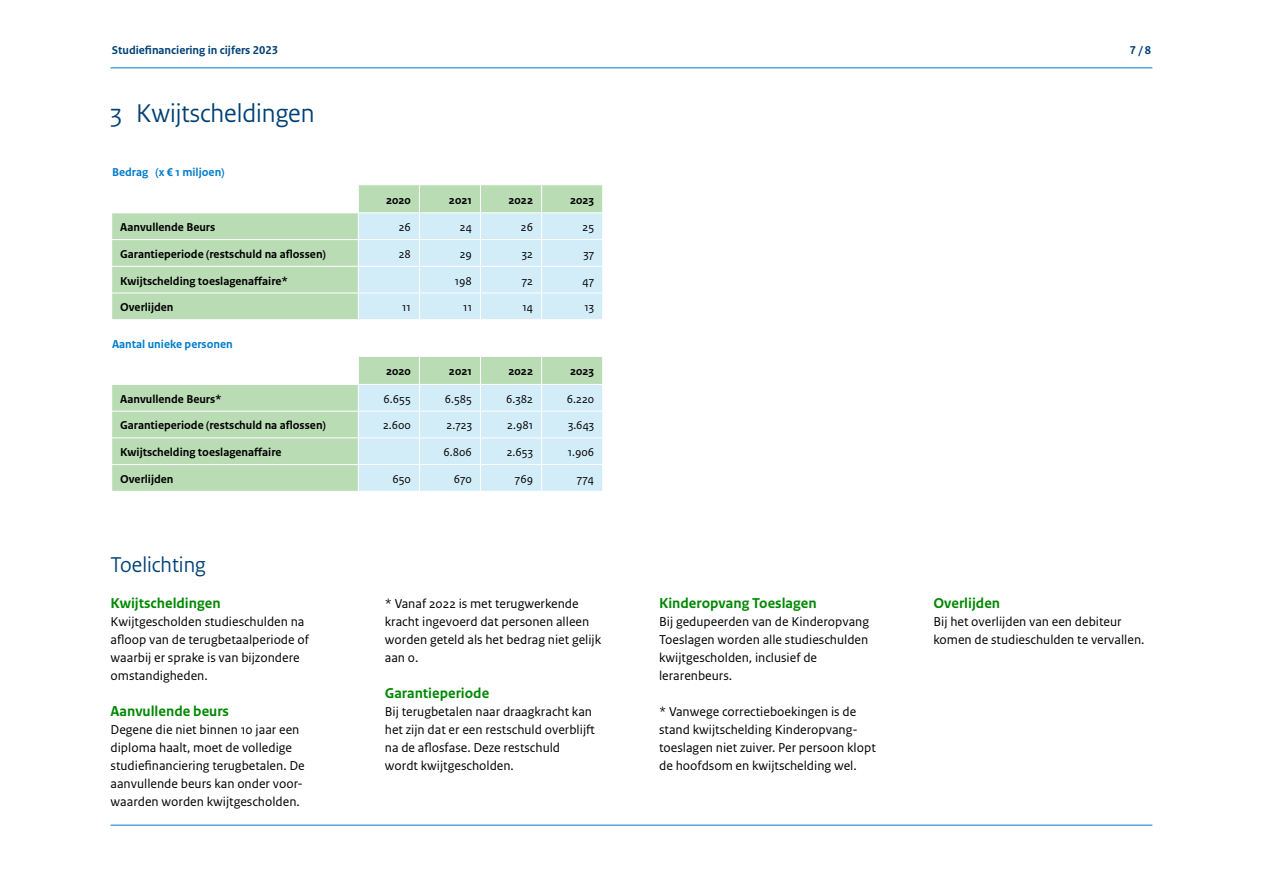
<style>
.page{position:relative;width:1263px;height:893px;background:#fff}
.page>*{position:absolute;margin:0;border:0;box-sizing:border-box;transform-origin:0 0}
.H2_03_RO_Kop_Sans{font:27px "Rijksoverheid Sans Heading";color:#004075}
.Toelichting{font:22.5px "Rijksoverheid Sans Heading";color:#004075}
.H4_05_RO_Alineakop_Sans{font:700 15px "Rijksoverheid Sans Text";color:#080}
.P_10_RO_Broodtekst_Sans{font:13.5px/18px "Rijksoverheid Sans Text";color:#000}
.kop_tekst_linkslijnend{font:700 12px "Rijksoverheid Sans Text";color:#000}
.tabel_platte_tekst{font:12px "Rijksoverheid Sans Text";color:#000}
.Tabel_titel{font:700 12px "Rijksoverheid Sans Text";color:#007ccb}
.t1{font:700 12px "Rijksoverheid Sans Text";color:#004075}
.tabelkop{font:700 12px "Rijksoverheid Sans Text";color:#000}
</style>
<div class="page">
<hr style="left:111px;top:68px;width:1041px;height:1px;background:#007ccb">
<hr style="left:111px;top:825px;width:1041px;height:1px;background:#007ccb">
<div style="left:113px;top:213px;width:245px;height:106px;background:#badcb5"></div>
<hr style="left:111px;top:239px;width:247px;height:1px;background:#fff">
<hr style="left:111px;top:266px;width:247px;height:1px;background:#fff">
<hr style="left:111px;top:293px;width:247px;height:1px;background:#fff">
<svg style="left:358px;top:185px;width:244px;height:134px;background:#cfe9ea"></svg>
<div style="left:113px;top:385px;width:245px;height:106px;background:#badcb5"></div>
<hr style="left:111px;top:411px;width:247px;height:1px;background:#fff">
<hr style="left:111px;top:437px;width:247px;height:1px;background:#fff">
<hr style="left:111px;top:464px;width:247px;height:1px;background:#fff">
<svg style="left:358px;top:356px;width:244px;height:135px;background:#cfe9eb"></svg>
<p class="t1" style="left:112px;top:43px;width:168px">Studiefinanciering in cijfers 2023</p>
<p class="t1" style="left:1130px;top:43px;width:23px">7 / 8</p>
<h2 class="H2_03_RO_Kop_Sans" style="left:111px;top:98px;width:205px">3 Kwijtscheldingen</h2>
<h3 class="Tabel_titel" style="left:112px;top:166px;width:114px">Bedrag (x € 1 miljoen)</h3>
<h2 class="tabelkop" style="left:386px;top:193px;width:26px">2020</h2>
<h2 class="tabelkop" style="left:449px;top:193px;width:25px">2021</h2>
<h2 class="tabelkop" style="left:508px;top:193px;width:26px">2022</h2>
<h2 class="tabelkop" style="left:570px;top:193px;width:26px">2023</h2>
<h3 class="kop_tekst_linkslijnend" style="left:120px;top:220px;width:97px">Aanvullende Beurs</h3>
<p class="tabel_platte_tekst" style="left:399px;top:220px;width:14px">26</p>
<p class="tabel_platte_tekst" style="left:460px;top:220px;width:14px">24</p>
<p class="tabel_platte_tekst" style="left:521px;top:220px;width:14px">26</p>
<p class="tabel_platte_tekst" style="left:582px;top:220px;width:13px">25</p>
<h3 class="kop_tekst_linkslijnend" style="left:120px;top:247px;width:207px">Garantieperiode (restschuld na aflossen)</h3>
<p class="tabel_platte_tekst" style="left:399px;top:247px;width:14px">28</p>
<p class="tabel_platte_tekst" style="left:460px;top:247px;width:14px">29</p>
<p class="tabel_platte_tekst" style="left:522px;top:247px;width:13px">32</p>
<p class="tabel_platte_tekst" style="left:583px;top:247px;width:12px">37</p>
<h3 class="kop_tekst_linkslijnend" style="left:120px;top:274px;width:169px">Kwijtschelding toeslagenaffaire*</h3>
<p class="tabel_platte_tekst" style="left:455px;top:274px;width:19px">198</p>
<p class="tabel_platte_tekst" style="left:522px;top:274px;width:13px">72</p>
<p class="tabel_platte_tekst" style="left:582px;top:274px;width:13px">47</p>
<h3 class="kop_tekst_linkslijnend" style="left:120px;top:300px;width:55px">Overlijden</h3>
<p class="tabel_platte_tekst" style="left:402px;top:300px;width:10px">11</p>
<p class="tabel_platte_tekst" style="left:463px;top:300px;width:10px">11</p>
<p class="tabel_platte_tekst" style="left:522px;top:300px;width:12px">14</p>
<p class="tabel_platte_tekst" style="left:584px;top:300px;width:11px">13</p>
<h3 class="Tabel_titel" style="left:112px;top:337px;width:122px">Aantal unieke personen</h3>
<h2 class="tabelkop" style="left:386px;top:365px;width:26px">2020</h2>
<h2 class="tabelkop" style="left:449px;top:365px;width:25px">2021</h2>
<h2 class="tabelkop" style="left:508px;top:365px;width:26px">2022</h2>
<h2 class="tabelkop" style="left:570px;top:365px;width:26px">2023</h2>
<h3 class="kop_tekst_linkslijnend" style="left:120px;top:392px;width:103px">Aanvullende Beurs*</h3>
<p class="tabel_platte_tekst" style="left:384px;top:392px;width:29px">6.655</p>
<p class="tabel_platte_tekst" style="left:445px;top:392px;width:29px">6.585</p>
<p class="tabel_platte_tekst" style="left:506px;top:392px;width:28px">6.382</p>
<p class="tabel_platte_tekst" style="left:567px;top:392px;width:29px">6.220</p>
<h3 class="kop_tekst_linkslijnend" style="left:120px;top:419px;width:207px">Garantieperiode (restschuld na aflossen)</h3>
<p class="tabel_platte_tekst" style="left:383px;top:419px;width:29px">2.600</p>
<p class="tabel_platte_tekst" style="left:446px;top:419px;width:27px">2.723</p>
<p class="tabel_platte_tekst" style="left:507px;top:419px;width:27px">2.981</p>
<p class="tabel_platte_tekst" style="left:568px;top:419px;width:28px">3.643</p>
<h3 class="kop_tekst_linkslijnend" style="left:120px;top:445px;width:163px">Kwijtschelding toeslagenaffaire</h3>
<p class="tabel_platte_tekst" style="left:444px;top:445px;width:30px">6.806</p>
<p class="tabel_platte_tekst" style="left:507px;top:445px;width:28px">2.653</p>
<p class="tabel_platte_tekst" style="left:568px;top:445px;width:28px">1.906</p>
<h3 class="kop_tekst_linkslijnend" style="left:120px;top:472px;width:55px">Overlijden</h3>
<p class="tabel_platte_tekst" style="left:392px;top:472px;width:20px">650</p>
<p class="tabel_platte_tekst" style="left:454px;top:472px;width:20px">670</p>
<p class="tabel_platte_tekst" style="left:515px;top:472px;width:20px">769</p>
<p class="tabel_platte_tekst" style="left:577px;top:472px;width:19px">774</p>
<h2 class="Toelichting" style="left:111px;top:552px;width:97px">Toelichting</h2>
<h3 class="H4_05_RO_Alineakop_Sans" style="left:111px;top:595px;width:112px">Kwijtscheldingen</h3>
<p class="P_10_RO_Broodtekst_Sans" style="left:111px;top:613px;width:200px">Kwijtgescholden studieschulden na afloop van de terugbetaalperiode of waarbij er sprake is van bijzondere</p>
<p class="P_10_RO_Broodtekst_Sans" style="left:111px;top:667px;width:99px">omstandigheden.</p>
<h3 class="H4_05_RO_Alineakop_Sans" style="left:111px;top:703px;width:120px">Aanvullende beurs</h3>
<p class="P_10_RO_Broodtekst_Sans" style="left:111px;top:721px;width:196px">Degene die niet binnen 10 jaar een diploma haalt, moet de volledige studiefinanciering terugbetalen. De aanvullende beurs kan onder voor&shy;waarden worden kwijtgescholden.</p>
<p class="P_10_RO_Broodtekst_Sans" style="left:385px;top:595px;width:218px">* Vanaf 2022 is met terugwerkende kracht ingevoerd dat personen alleen worden geteld als het bedrag niet gelijk aan 0.</p>
<h3 class="H4_05_RO_Alineakop_Sans" style="left:385px;top:685px;width:106px">Garantieperiode</h3>
<p class="P_10_RO_Broodtekst_Sans" style="left:385px;top:703px;width:211px">Bij terugbetalen naar draagkracht kan het zijn dat er een restschuld overblijft na de aflosfase. Deze restschuld</p>
<p class="P_10_RO_Broodtekst_Sans" style="left:385px;top:757px;width:131px">wordt kwijtgescholden.</p>
<h3 class="H4_05_RO_Alineakop_Sans" style="left:659px;top:595px;width:159px">Kinderopvang Toeslagen</h3>
<p class="P_10_RO_Broodtekst_Sans" style="left:659px;top:613px;width:212px;text-align:justify">Bij gedupeerden van de Kinderopvang Toeslagen worden alle studieschulden kwijtgescholden, inclusief de</p>
<p class="P_10_RO_Broodtekst_Sans" style="left:659px;top:667px;width:75px">lerarenbeurs.</p>
<p class="P_10_RO_Broodtekst_Sans" style="left:659px;top:703px;width:218px">* Vanwege correctieboekingen is de stand kwijtschelding Kinderopvang&shy;toeslagen niet zuiver. Per persoon klopt de hoofdsom en kwijtschelding wel.</p>
<h3 class="H4_05_RO_Alineakop_Sans" style="left:933px;top:595px;width:68px">Overlijden</h3>
<p class="P_10_RO_Broodtekst_Sans" style="left:933px;top:613px;width:213px">Bij het overlijden van een debiteur komen de studieschulden te vervallen.</p>
</div>
